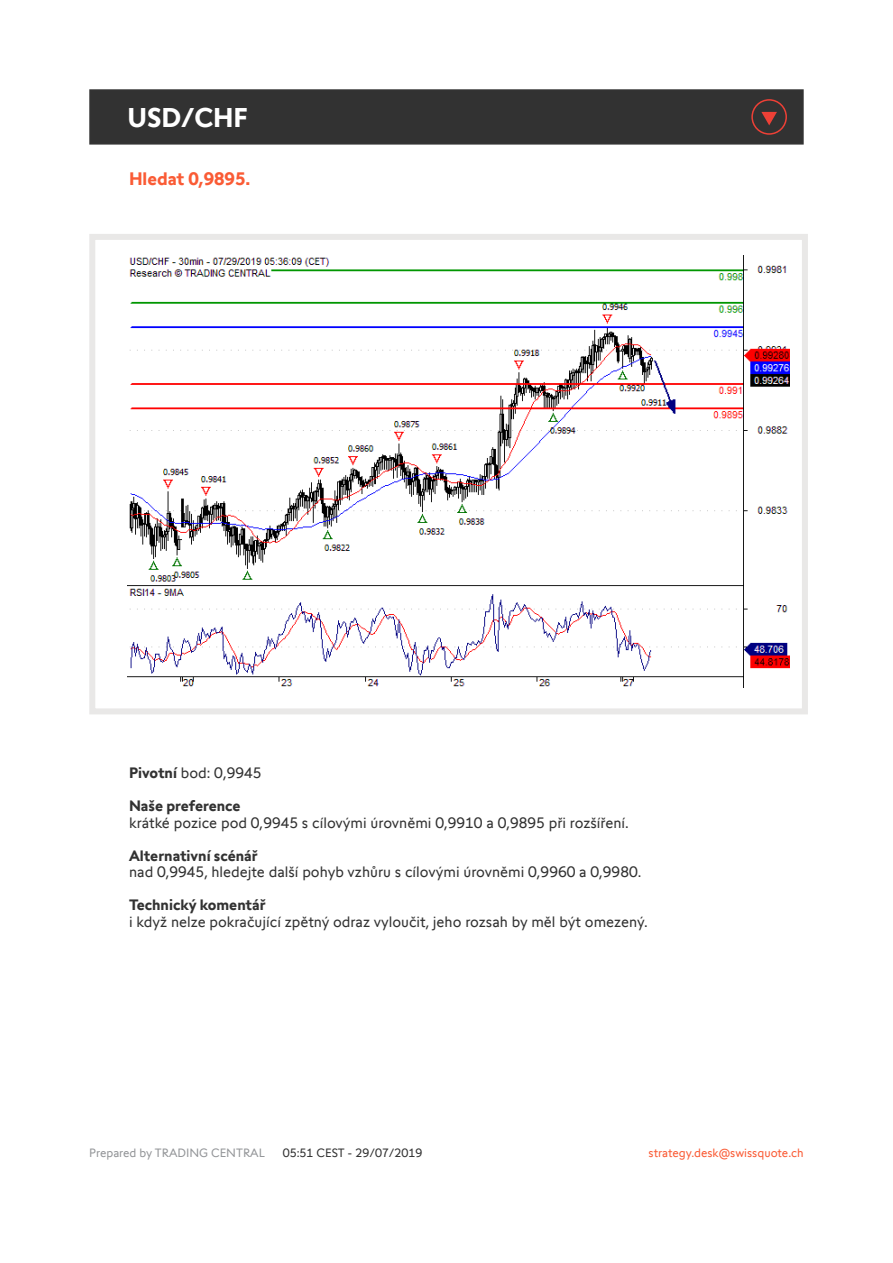
<style>
.page{position:relative;width:893px;height:1263px;background:#fff}
.page>*{position:absolute;margin:0;border:0;box-sizing:border-box;transform-origin:0 0}
.t1{font:700 27px "Swissquote CT";color:#fff}
.t2{font:700 18px "Swissquote CT";color:#fa5b35}
.t3{font:15px "Swissquote CT";color:#323232}
.t4{font:700 15px "Swissquote CT";color:#323232}
.t5{font:12px "Swissquote CT";color:#fa5b35}
.t6{font:12px "Swissquote CT";color:#939598}
.t7{font:12px "Swissquote CT";color:#323232}
.s1{font-weight:700}
</style>
<div class="page">
<div style="left:89px;top:234px;width:719px;height:480px;border:6px solid #e9e8e7"></div>
<div style="left:89px;top:89px;width:715px;height:56px;background:#323232;border:2px solid #323232"></div>
<img style="left:128px;top:255px;width:661px;height:432px">
<svg style="left:751px;top:99px;width:36px;height:36px"></svg>
<h1 class="t1" style="left:128px;top:101px;width:122px">USD/CHF</h1>
<p class="t2" style="left:129px;top:168px;width:123px">Hledat 0,9895.</p>
<p class="t3" style="left:129px;top:764px;width:134px"><span class="s1">Pivotní</span> bod: 0,9945</p>
<p class="t4" style="left:129px;top:797px;width:113px">Naše preference</p>
<p class="t3" style="left:129px;top:814px;width:501px">krátké pozice pod 0,9945 s cílovými úrovněmi 0,9910 a 0,9895 při rozšíření.</p>
<p class="t4" style="left:129px;top:846px;width:130px">Alternativní scénář</p>
<p class="t3" style="left:129px;top:863px;width:514px">nad 0,9945, hledejte další pohyb vzhůru s cílovými úrovněmi 0,9960 a 0,9980.</p>
<p class="t4" style="left:129px;top:896px;width:138px">Technický komentář</p>
<p class="t3" style="left:129px;top:913px;width:520px">i když nelze pokračující zpětný odraz vyloučit, jeho rozsah by měl být omezený.</p>
<p class="t6" style="left:89px;top:1145px;width:177px">Prepared by TRADING CENTRAL</p>
<p class="t7" style="left:283px;top:1145px;width:141px">05:51 CEST - 29/07/2019</p>
<p class="t5" style="left:649px;top:1145px;width:157px">strategy.desk@swissquote.ch</p>
</div>
